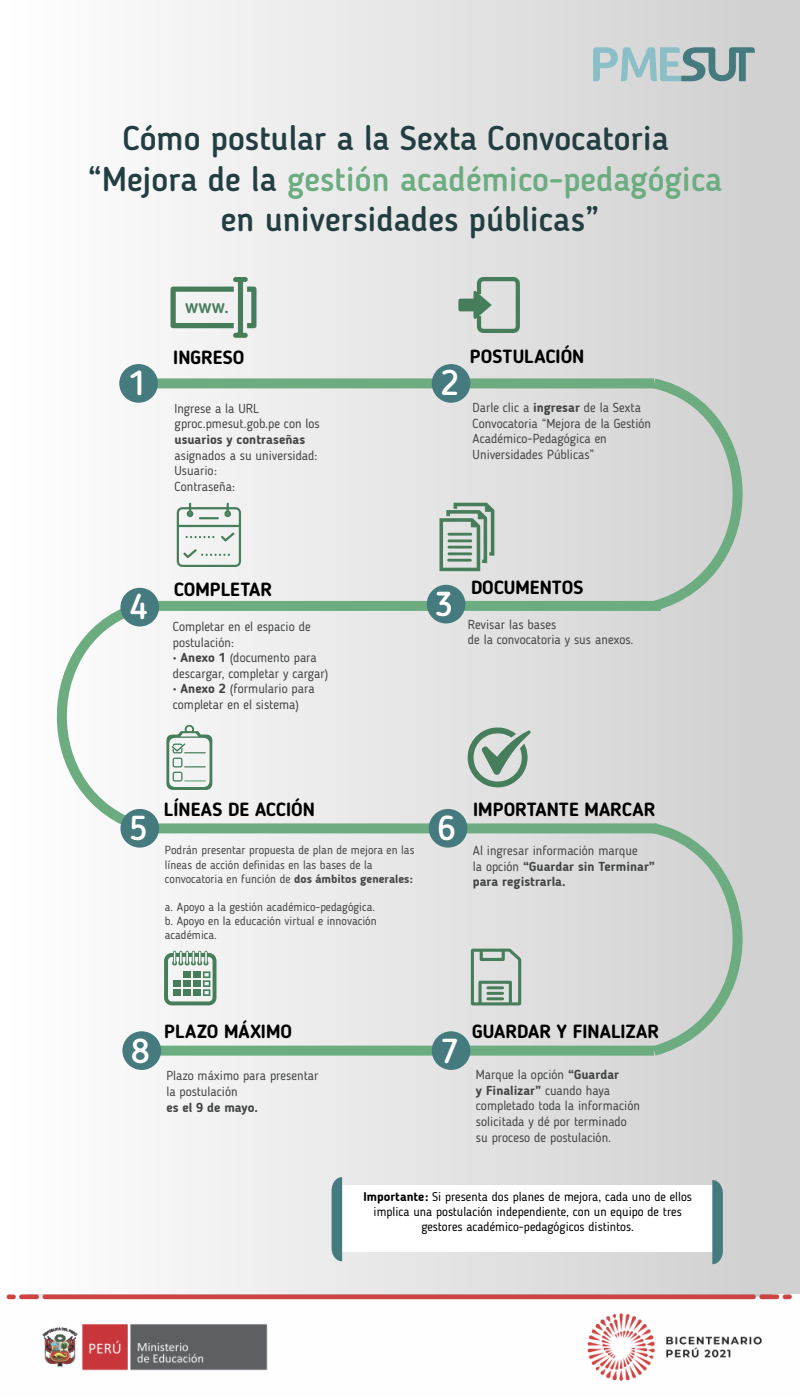
<style>
.page{position:relative;width:800px;height:1397px;background:#fff}
.page>*{position:absolute;margin:0;border:0;box-sizing:border-box;transform-origin:0 0}
.t1{font:500 34.5px "Blogger Sans";color:#fff}
.t2{font:500 34.1px/40.9px "Blogger Sans";color:#233e41;text-align:center}
.t3{font:500 19.5px "Blogger Sans";color:#467d5b}
.t4{font:700 19px "Blogger Sans";color:#000}
.t5{font:13px/15.6px "Blogger Sans";color:#434444}
.t6{font:700 13px/15.6px "Blogger Sans";color:#434444}
.t7{font:12.6px/14.9px "Blogger Sans";color:#000;text-align:center}
.t8{font:11.8px/14.2px "Blogger Sans";color:#434444}
.s1{color:#6bac80}
.s2{font-weight:700}
.s3{font-weight:400}
</style>
<div class="page">
<img style="left:6px;top:1293px;width:794px;height:88px">
<div style="left:0;top:0;width:800px;height:1293px;background:linear-gradient(to right,#fff,#cecece)"></div>
<div style="left:139px;top:378px;width:515px;height:10px;background:#6cac80"></div>
<svg style="left:642px;top:371px;width:127px;height:247px"></svg>
<div style="left:145px;top:601px;width:516px;height:10px;background:#6cac80"></div>
<svg style="left:31px;top:594px;width:127px;height:247px"></svg>
<div style="left:142px;top:823px;width:515px;height:10px;background:#6cac80"></div>
<svg style="left:642px;top:816px;width:127px;height:247px"></svg>
<div style="left:138px;top:1045px;width:516px;height:10px;background:#6cac80"></div>
<div style="left:119px;top:364px;width:39px;height:39px;background:#457a7e;border-radius:50%"></div>
<div style="left:432px;top:364px;width:38px;height:39px;background:#457a7e;border-radius:50%"></div>
<div style="left:120px;top:588px;width:39px;height:38px;background:#457a7e;border-radius:50%"></div>
<div style="left:427px;top:585px;width:38px;height:38px;background:#457a7e;border-radius:50%"></div>
<div style="left:429px;top:809px;width:38px;height:38px;background:#457a7e;border-radius:50%"></div>
<div style="left:120px;top:809px;width:39px;height:38px;background:#457a7e;border-radius:50%"></div>
<div style="left:432px;top:1031px;width:38px;height:39px;background:#457a7e;border-radius:50%"></div>
<div style="left:122px;top:1031px;width:39px;height:39px;background:#457a7e;border-radius:50%"></div>
<svg style="left:171px;top:277px;width:86px;height:61px"></svg>
<svg style="left:458px;top:277px;width:62px;height:56px"></svg>
<svg style="left:177px;top:503px;width:64px;height:64px"></svg>
<svg style="left:439px;top:503px;width:55px;height:68px"></svg>
<svg style="left:166px;top:724px;width:46px;height:66px"></svg>
<svg style="left:467px;top:726px;width:64px;height:62px"></svg>
<svg style="left:471px;top:948px;width:50px;height:57px"></svg>
<svg style="left:164px;top:951px;width:53px;height:54px"></svg>
<svg style="left:593px;top:47px;width:162px;height:34px"></svg>
<div style="left:337px;top:1186px;width:381px;height:66px;background:#fff"></div>
<svg style="left:712px;top:1180px;width:11px;height:84px"></svg>
<svg style="left:332px;top:1177px;width:10px;height:84px"></svg>
<h2 class="t2" style="left:88px;top:117px;width:636px">Cómo postular a la Sexta Convocatoria “Mejora de la <span class="s1">gestión académico-pedagógica </span>en universidades públicas”</h2>
<h3 class="t3" style="left:185px;top:294px;width:45px">www.</h3>
<h3 class="t4" style="left:173px;top:346px;width:73px">INGRESO</h3>
<h3 class="t4" style="left:470px;top:345px;width:116px">POSTULACIÓN</h3>
<h1 class="t1" style="left:128px;top:363px;width:19px">1</h1>
<h1 class="t1" style="left:441px;top:363px;width:19px">2</h1>
<p class="t5" style="left:175px;top:400px;width:147px">Ingrese a la URL gproc.pmesut.gob.pe con los</p>
<p class="t6" style="left:175px;top:431px;width:132px">usuarios y contraseñas</p>
<p class="t5" style="left:175px;top:447px;width:144px">asignados a su universidad:<br>Usuario:<br>Contraseña:</p>
<p class="t5" style="left:473px;top:400px;width:180px">Darle clic a <span class="s2">ingresar</span> de la Sexta<br>Convocatoria “Mejora de la Gestión<br>Académico-Pedagógica en<br>Universidades Públicas”</p>
<h3 class="t4" style="left:174px;top:578px;width:100px">COMPLETAR</h3>
<h1 class="t1" style="left:130px;top:586px;width:19px">4</h1>
<h1 class="t1" style="left:435px;top:583px;width:19px">3</h1>
<p class="t5" style="left:173px;top:619px;width:139px">Completar en el espacio de postulación:</p>
<p class="t5" style="left:173px;top:650px;width:157px"><span class="s2">• Anexo 1</span> (documento para descargar, completar y cargar)</p>
<p class="t5" style="left:173px;top:681px;width:143px"><span class="s2">• Anexo 2</span> (formulario para completar en el sistema)</p>
<h3 class="t4" style="left:471px;top:576px;width:114px">DOCUMENTOS</h3>
<p class="t5" style="left:468px;top:616px;width:167px">Revisar las bases<br>de la convocatoria y sus anexos.</p>
<h3 class="t4" style="left:164px;top:798px;width:153px">LÍNEAS DE ACCIÓN</h3>
<h1 class="t1" style="left:130px;top:807px;width:19px">5</h1>
<h1 class="t1" style="left:438px;top:807px;width:19px">6</h1>
<p class="t8" style="left:165px;top:843px;width:251px">Podrán presentar propuesta de plan de mejora en las líneas de acción definidas en las bases de la convocatoria en función de <span class="s2">dos ámbitos generales:</span></p>
<p class="t8" style="left:165px;top:900px;width:213px">a. Apoyo a la gestión académico-pedagógica. b. Apoyo en la educación virtual e innovación académica.</p>
<h3 class="t4" style="left:473px;top:798px;width:184px">IMPORTANTE MARCAR</h3>
<p class="t6" style="left:473px;top:843px;width:184px"><span class="s3">Al ingresar información marque<br>la opción</span> “Guardar sin Terminar” para registrarla.</p>
<h3 class="t4" style="left:164px;top:1020px;width:129px">PLAZO MÁXIMO</h3>
<h3 class="t4" style="left:472px;top:1020px;width:188px">GUARDAR Y FINALIZAR</h3>
<h1 class="t1" style="left:132px;top:1030px;width:19px">8</h1>
<h1 class="t1" style="left:441px;top:1030px;width:19px">7</h1>
<p class="t5" style="left:166px;top:1068px;width:154px">Plazo máximo para presentar la postulación</p>
<p class="t6" style="left:166px;top:1099px;width:93px">es el 9 de mayo.</p>
<p class="t5" style="left:476px;top:1067px;width:166px">Marque la opción <span class="s2">“Guardar<br>y Finalizar”</span> cuando haya completado toda la información solicitada y dé por terminado su proceso de postulación.</p>
<p class="t7" style="left:363px;top:1189px;width:330px"><span class="s2">Importante:</span> Si presenta dos planes de mejora, cada uno de ellos implica una postulación independiente, con un equipo de tres gestores académico-pedagógicos distintos.</p>
</div>
